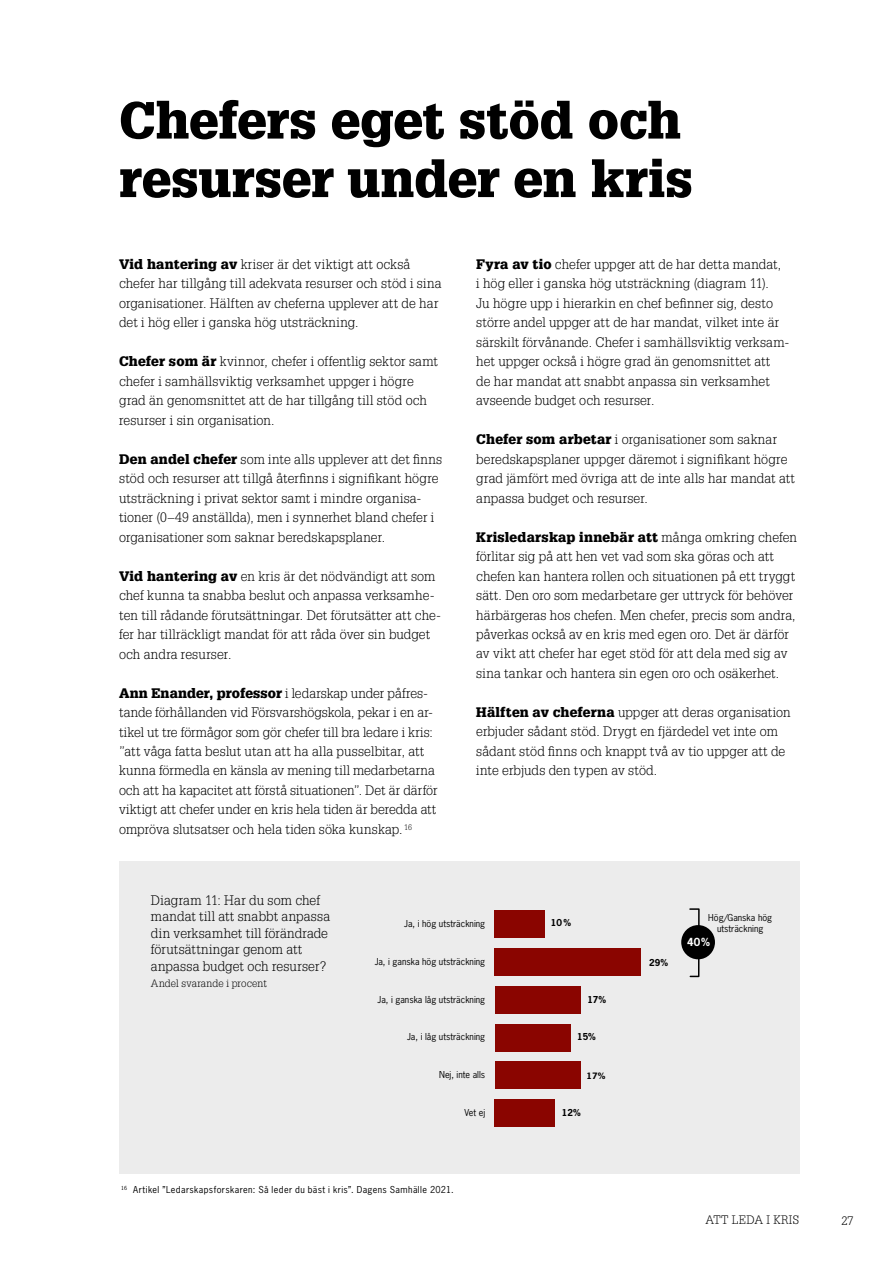
<style>
.page{position:relative;width:893px;height:1263px;background:#fff}
.page>*{position:absolute;margin:0;border:0;box-sizing:border-box;transform-origin:0 0}
.t1{font:900 51px/58.5px "Glypha LT Std";letter-spacing:.005em;color:#000}
.t2{font:300 13.5px/19.5px "Glypha LT Std";letter-spacing:.005em;color:#000}
.t3{font:300 12px "Glypha LT Std";letter-spacing:.02em;color:#000}
.t4{font:300 10.5px "Glypha LT Std";letter-spacing:.01em;color:#000}
.t5{font:700 10.5px "News Gothic Std";color:#fff}
.t6{font:9px/10.8px "News Gothic Std";color:#000;text-align:center}
.t7{font:9px "News Gothic Std";letter-spacing:.045em;color:#000}
.t8{font:700 9px "News Gothic Std";color:#000}
.t9{font:700 8.25px "News Gothic Std";color:#000;scale:1.09 1}
.s1{font-weight:900}
</style>
<div class="page">
<div style="left:119px;top:861px;width:680px;height:312px;background:#ececec"></div>
<div style="left:495px;top:910px;width:50px;height:27px;background:#8a0500"></div>
<div style="left:495px;top:948px;width:146px;height:27px;background:#8a0500"></div>
<div style="left:495px;top:986px;width:86px;height:27px;background:#8a0500"></div>
<div style="left:495px;top:1024px;width:75px;height:27px;background:#8a0500"></div>
<div style="left:495px;top:1062px;width:86px;height:27px;background:#8a0500"></div>
<div style="left:495px;top:1100px;width:60px;height:27px;background:#8a0500"></div>
<div style="left:689px;top:908px;width:11px;height:69px;border:2px solid #000"></div>
<div style="left:683px;top:927px;width:30px;height:30px;background:#000;border-radius:50%"></div>
<div style="left:681px;top:925px;width:34px;height:34px;border:4px solid #000;border-radius:50%"></div>
<h1 class="t1" style="left:119px;top:91px;width:575px">Chefers eget stöd och resurser under en kris</h1>
<p class="t2" style="left:119px;top:254px;width:324px"><span class="s1">Vid hantering av</span> kriser är det viktigt att också chefer har tillgång till adekvata resurser och stöd i sina organisationer. Hälften av cheferna upplever att de har det i hög eller i ganska hög utsträckning.</p>
<p class="t2" style="left:119px;top:352px;width:320px"><span class="s1">Chefer som är</span> kvinnor, chefer i offentlig sektor samt chefer i samhällsviktig verksamhet uppger i högre grad än genomsnittet att de har tillgång till stöd och resurser i sin organisation.</p>
<p class="t2" style="left:119px;top:449px;width:325px"><span class="s1">Den andel chefer</span> som inte alls upplever att det finns stöd och resurser att tillgå återfinns i signifikant högre utsträckning i privat sektor samt i mindre organisa&shy;tioner (0–49 anställda), men i synnerhet bland chefer i organisationer som saknar beredskapsplaner.</p>
<p class="t2" style="left:119px;top:566px;width:324px"><span class="s1">Vid hantering av</span> en kris är det nödvändigt att som chef kunna ta snabba beslut och anpassa verksamhe&shy;ten till rådande förutsättningar. Det förutsätter att che&shy;fer har tillräckligt mandat för att råda över sin budget och andra resurser.</p>
<p class="t2" style="left:119px;top:683px;width:320px"><span class="s1">Ann Enander, professor</span> i ledarskap under påfres&shy;tande förhållanden vid Försvarshögskola, pekar i en ar&shy;tikel ut tre förmågor som gör chefer till bra ledare i kris: ”att våga fatta beslut utan att ha alla pusselbitar, att kunna förmedla en känsla av mening till medarbetarna och att ha kapacitet att förstå situationen”. Det är därför viktigt att chefer under en kris hela tiden är beredda att ompröva slutsatser och hela tiden söka kunskap. <sup>16</sup></p>
<p class="t2" style="left:476px;top:254px;width:315px"><span class="s1">Fyra av tio</span> chefer uppger att de har detta mandat,<br>i hög eller i ganska hög utsträckning (diagram 11).<br>Ju högre upp i hierarkin en chef befinner sig, desto större andel uppger att de har mandat, vilket inte är särskilt förvånande. Chefer i samhällsviktig verksam&shy;het uppger också i högre grad än genomsnittet att<br>de har mandat att snabbt anpassa sin verksamhet avseende budget och resurser.</p>
<p class="t2" style="left:476px;top:430px;width:320px"><span class="s1">Chefer som arbetar</span> i organisationer som saknar beredskapsplaner uppger däremot i signifikant högre grad jämfört med övriga att de inte alls har mandat att anpassa budget och resurser.</p>
<p class="t2" style="left:476px;top:527px;width:322px"><span class="s1">Krisledarskap innebär att</span> många omkring chefen förlitar sig på att hen vet vad som ska göras och att chefen kan hantera rollen och situationen på ett tryggt sätt. Den oro som medarbetare ger uttryck för behöver härbärgeras hos chefen. Men chefer, precis som andra, påverkas också av en kris med egen oro. Det är därför av vikt att chefer har eget stöd för att dela med sig av sina tankar och hantera sin egen oro och osäkerhet.</p>
<p class="t2" style="left:476px;top:703px;width:316px"><span class="s1">Hälften av cheferna</span> uppger att deras organisation erbjuder sådant stöd. Drygt en fjärdedel vet inte om sådant stöd finns och knappt två av tio uppger att de inte erbjuds den typen av stöd.</p>
<p class="t2" style="left:151px;top:892px;width:181px;line-height:16.5px">Diagram 11: Har du som chef mandat till att snabbt anpassa din verksamhet till förändrade förutsättningar genom att anpassa budget och resurser?</p>
<p class="t4" style="left:151px;top:977px;width:117px">Andel svarande i procent</p>
<p class="t6" style="left:404px;top:918px;width:82px">Ja, i hög utsträckning</p>
<p class="t8" style="left:551px;top:917px;width:22px">10 %</p>
<p class="t6" style="left:375px;top:956px;width:112px">Ja, i ganska hög utsträckning</p>
<p class="t6" style="left:378px;top:994px;width:109px">Ja, i ganska låg utsträckning</p>
<p class="t6" style="left:407px;top:1031px;width:80px">Ja, i låg utsträckning</p>
<p class="t6" style="left:439px;top:1069px;width:48px">Nej, inte alls</p>
<p class="t6" style="left:464px;top:1107px;width:22px">Vet ej</p>
<p class="t8" style="left:587px;top:994px;width:20px">17%</p>
<p class="t8" style="left:577px;top:1031px;width:20px">15%</p>
<p class="t9" style="left:586px;top:1070px;width:19px">17%</p>
<p class="t8" style="left:562px;top:1106px;width:20px">12%</p>
<p class="t7" style="left:121px;top:1183px;width:334px"><sup>16</sup> Artikel ”Ledarskapsforskaren: Så leder du bäst i kris”. Dagens Samhälle 2021.</p>
<p class="t8" style="left:649px;top:956px;width:20px">29%</p>
<p class="t6" style="left:708px;top:912px;width:65px">Hög/Ganska hög utsträckning</p>
<p class="t5" style="left:687px;top:935px;width:24px">40%</p>
<p class="t3" style="left:705px;top:1213px;width:95px">ATT LEDA I KRIS</p>
<p class="t3" style="left:841px;top:1214px;width:14px">27</p>
</div>
